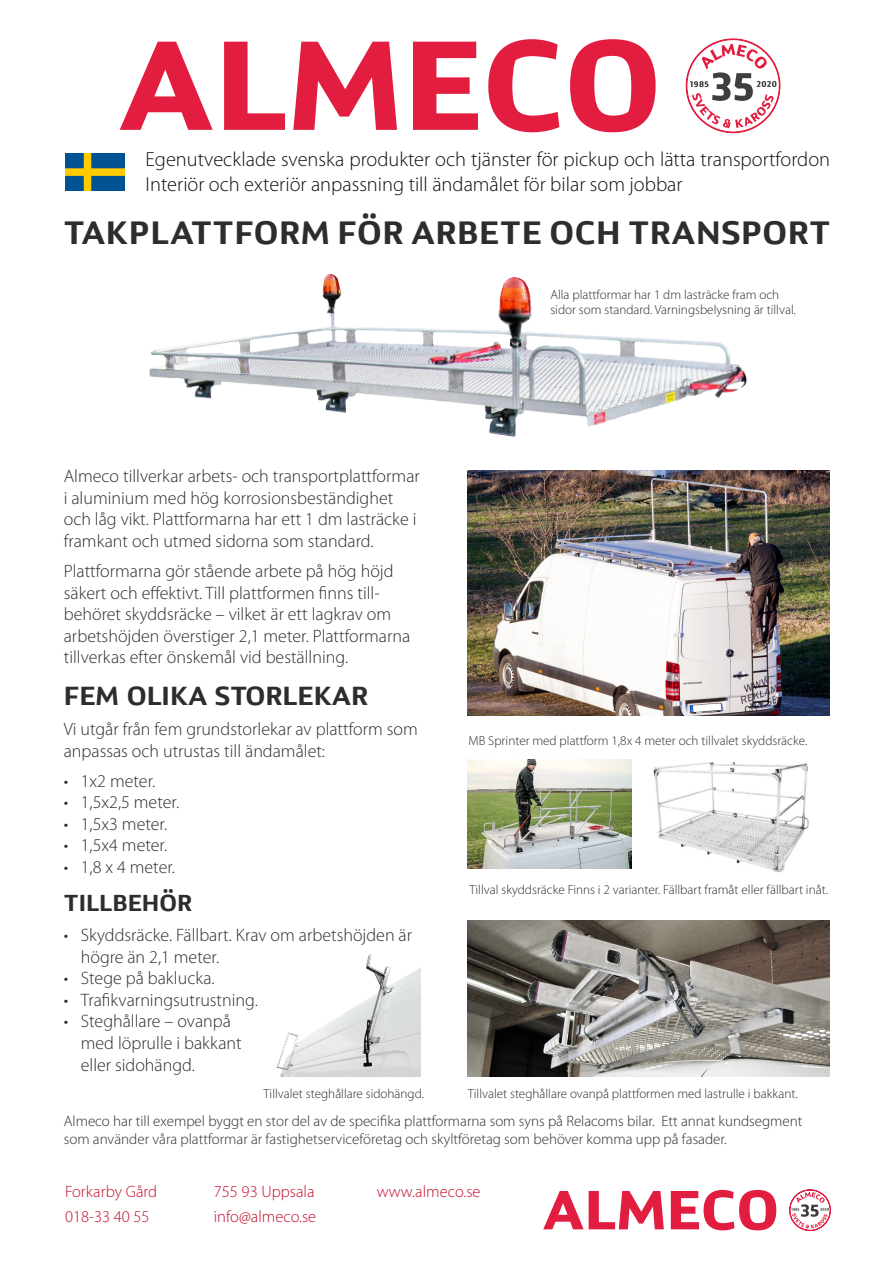
<style>
.page{position:relative;width:893px;height:1263px;background:#fff}
.page>*{position:absolute;margin:0;border:0;box-sizing:border-box;transform-origin:0 0}
.Kandin{font:700 31.5px "Kandin";letter-spacing:.02em;color:#2d2d2d}
.Header_3{font:700 25.5px "Kandin";color:#2d2d2d}
.Kandin_3{font:700 22.5px "Kandin";color:#2d2d2d}
.t1{font:300 20.4px/24.5px "Myriad Pro";color:#0b0e11}
.Myriad_12_light{font:300 18px/21.6px "Myriad Pro";color:#2d2d2d}
.t2{font:300 16.5px "Myriad Pro";color:#c3102f}
.Myriad_12_light-2{font:300 15px/18px "Myriad Pro";color:#2d2d2d}
.Myriad_12_light-3{font:300 13.2px/15.8px "Myriad Pro";color:#2d2d2d}
</style>
<div class="page">
<img style="left:65px;top:154px;width:60px;height:36px">
<svg style="left:120px;top:42px;width:93px;height:88px"></svg>
<svg style="left:224px;top:42px;width:61px;height:88px"></svg>
<svg style="left:293px;top:42px;width:104px;height:88px"></svg>
<svg style="left:413px;top:42px;width:65px;height:88px"></svg>
<svg style="left:488px;top:39px;width:71px;height:93px"></svg>
<svg style="left:570px;top:39px;width:86px;height:93px"></svg>
<svg style="left:686px;top:39px;width:94px;height:94px"></svg>
<svg style="left:543px;top:1191px;width:121px;height:38px"></svg>
<svg style="left:671px;top:1190px;width:105px;height:40px"></svg>
<svg style="left:789px;top:1190px;width:41px;height:41px"></svg>
<img style="left:149px;top:274px;width:598px;height:163px">
<img style="left:653px;top:761px;width:156px;height:112px">
<img style="left:468px;top:471px;width:361px;height:244px">
<img style="left:468px;top:920px;width:361px;height:157px">
<img style="left:276px;top:954px;width:144px;height:123px">
<img style="left:468px;top:760px;width:163px;height:109px">
<p class="t1" style="left:146px;top:148px;width:686px">Egenutvecklade svenska produkter och tjänster för pickup och lätta transportfordon<br>Interiör och exteriör anpassning till ändamålet för bilar som jobbar</p>
<p class="Kandin" style="left:64px;top:211px;width:768px">TAKPLATTFORM FÖR ARBETE OCH TRANSPORT</p>
<p class="Myriad_12_light-3" style="left:550px;top:286px;width:247px">Alla plattformar har 1 dm lasträcke fram och sidor som standard. Varningsbelysning är tillval.</p>
<p class="Myriad_12_light" style="left:64px;top:465px;width:358px">Almeco tillverkar arbets- och transportplattformar i aluminium med hög korrosionsbeständighet och låg vikt. Plattformarna har ett 1 dm lasträcke i framkant och utmed sidorna som standard.</p>
<p class="Myriad_12_light" style="left:64px;top:560px;width:348px">Plattformarna gör stående arbete på hög höjd säkert och effektivt. Till plattformen finns till&shy;behöret skyddsräcke – vilket är ett lagkrav om arbetshöjden överstiger 2,1 meter. Plattformarna tillverkas efter önskemål vid beställning.</p>
<p class="Header_3" style="left:64px;top:678px;width:306px">FEM OLIKA STORLEKAR</p>
<p class="Myriad_12_light" style="left:64px;top:718px;width:356px">Vi utgår från fem grundstorlekar av plattform som anpassas och utrustas till ändamålet:</p>
<p class="Myriad_12_light" style="left:64px;top:770px;width:93px">• 1x2 meter.</p>
<p class="Myriad_12_light" style="left:64px;top:792px;width:117px">• 1,5x2,5 meter.</p>
<p class="Myriad_12_light" style="left:64px;top:813px;width:105px">• 1,5x3 meter.</p>
<p class="Myriad_12_light" style="left:64px;top:835px;width:105px">• 1,5x4 meter.</p>
<p class="Myriad_12_light" style="left:64px;top:856px;width:113px">• 1,8 x 4 meter.</p>
<p class="Kandin_3" style="left:64px;top:887px;width:130px">TILLBEHÖR</p>
<p class="Myriad_12_light" style="left:81px;top:924px;width:333px;text-indent:-17px">• Skyddsräcke. Fällbart. Krav om arbetshöjden är högre än 2,1 meter.</p>
<p class="Myriad_12_light" style="left:64px;top:968px;width:152px">• Stege på baklucka.</p>
<p class="Myriad_12_light" style="left:64px;top:989px;width:196px">• Trafikvarningsutrustning.</p>
<p class="Myriad_12_light" style="left:81px;top:1011px;width:162px;text-indent:-17px">• Steghållare – ovanpå med löprulle i bakkant eller sidohängd.</p>
<p class="Myriad_12_light-3" style="left:264px;top:1086px;width:162px">Tillvalet steghållare sidohängd.</p>
<p class="Myriad_12_light-3" style="left:469px;top:733px;width:340px">MB Sprinter med plattform 1,8x 4 meter och tillvalet skyddsräcke.</p>
<p class="Myriad_12_light-3" style="left:469px;top:882px;width:360px">Tillval skyddsräcke Finns i 2 varianter. Fällbart framåt eller fällbart inåt.</p>
<p class="Myriad_12_light-3" style="left:468px;top:1086px;width:332px">Tillvalet steghållare ovanpå plattformen med lastrulle i bakkant.</p>
<p class="Myriad_12_light-2" style="left:64px;top:1112px;width:740px">Almeco har till exempel byggt en stor del av de specifika plattformarna som syns på Relacoms bilar. Ett annat kundsegment som använder våra plattformar är fastighetserviceföretag och skyltföretag som behöver komma upp på fasader.</p>
<p class="t2" style="left:65px;top:1182px;width:94px">Forkarby Gård</p>
<p class="t2" style="left:214px;top:1182px;width:102px">755 93 Uppsala</p>
<p class="t2" style="left:377px;top:1182px;width:105px">www.almeco.se</p>
<p class="t2" style="left:65px;top:1207px;width:86px">018-33 40 55</p>
<p class="t2" style="left:214px;top:1207px;width:104px">info@almeco.se</p>
</div>
